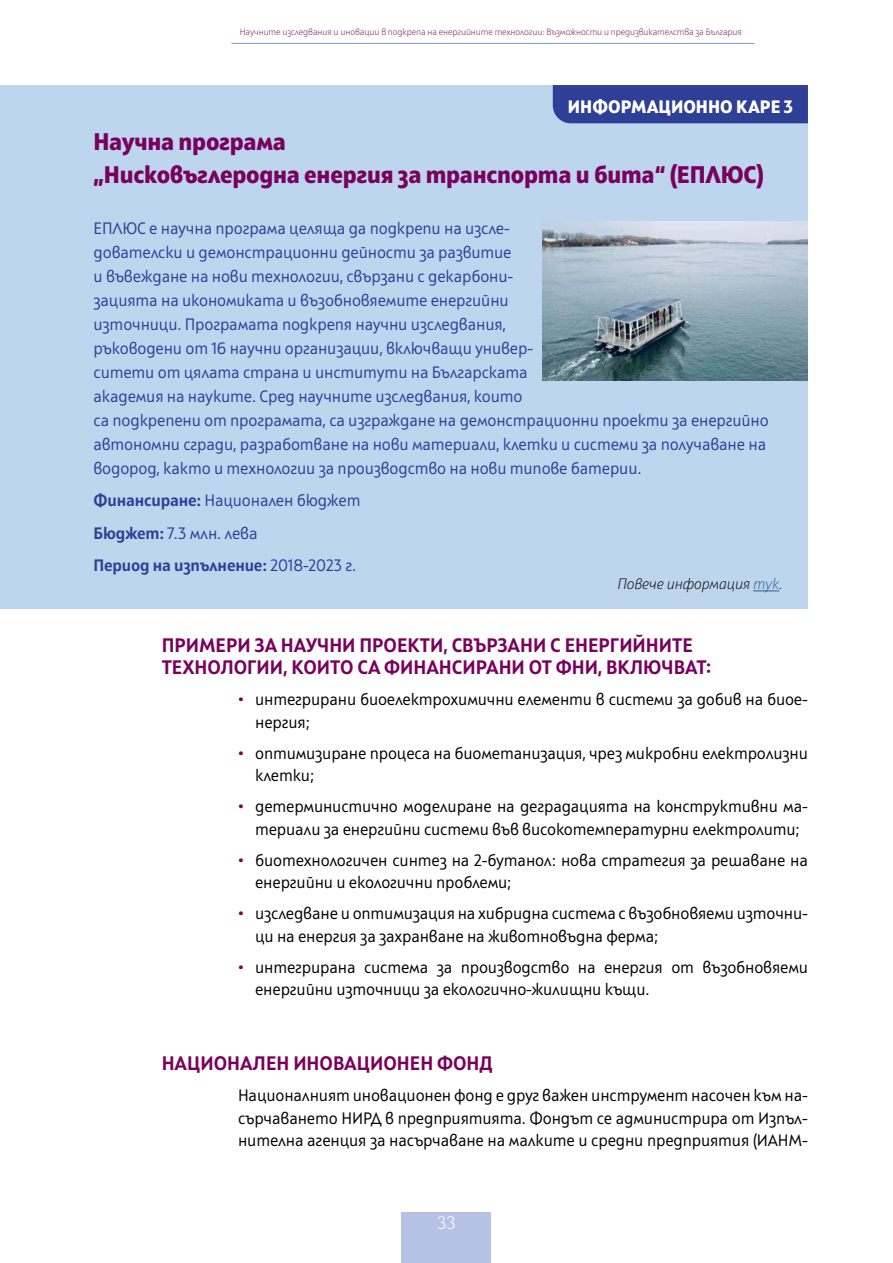
<style>
.page{position:relative;width:893px;height:1263px;background:#fff}
.page>*{position:absolute;margin:0;border:0;box-sizing:border-box;transform-origin:0 0}
.grafiki{font:800 24px/33px "Squad";letter-spacing:-.01em;color:#79005d}
.zag3{font:700 19.5px/22.5px "Squad";color:#79005d}
.grafiki-2{font:800 18px "Squad";color:#fff}
.t1{font:100 18px "Alkes";color:#fff}
.Osn{font:16.5px/22.5px "Squad";letter-spacing:-.01em;color:#000}
.content-fig{font:16.5px/24px "Squad";letter-spacing:-.01em;color:#2f3e96}
.content-fig-2{font:700 16.5px "Squad";letter-spacing:-.01em;color:#2f3e96}
.grafiki-3{font:italic 300 15px "Squad";letter-spacing:-.01em;color:#000}
.t2{font:300 9px "Squad";letter-spacing:-.01em;color:#79005d}
.s1{font-weight:700}
.s2{font-weight:400}
.s3{color:#275b9b}
.s4{font-weight:700;color:#79005d}
</style>
<div class="page">
<hr style="left:231px;top:43px;width:524px;height:1px;background:#809cd1">
<div style="left:0;top:85px;width:808px;height:523px;background:#bdd6ee"></div>
<img style="left:542px;top:221px;width:266px;height:160px">
<div style="left:553px;top:85px;width:255px;height:38px;background:#2f3e96"></div>
<svg style="left:753px;top:590px;width:26px;height:1px"></svg>
<div style="left:402px;top:1212px;width:89px;height:51px;background:#b5c2e5"></div>
<p class="t2" style="left:240px;top:26px;width:503px">Научните изследвания и иновации в подкрепа на енергийните технологии: Възможности и предизвикателства за България</p>
<p class="grafiki-2" style="left:568px;top:95px;width:227px">ИНФОРМАЦИОННО КАРЕ 3</p>
<p class="grafiki" style="left:94px;top:125px;width:672px">Научна програма<br>„Нисковъглеродна енергия за транспорта и бита“ (ЕПЛЮС)</p>
<p class="content-fig" style="left:94px;top:216px;width:677px">ЕПЛЮС е научна програма целяща да подкрепи на изсле-<br>дователски и демонстрационни дейности за развитие<br>и въвеждане на нови технологии, свързани с декарбони-<br>зацията на икономиката и възобновяемите енергийни<br>източници. Програмата подкрепя научни изследвания,<br>ръководени от 16 научни организации, включващи универ-<br>ситети от цялата страна и институти на Българската<br>академия на науките. Сред научните изследвания, които<br>са подкрепени от програмата, са изграждане на демонстрационни проекти за енергийно автономни сгради, разработване на нови материали, клетки и системи за получаване на водород, както и технологии за производство на нови типове батерии.</p>
<p class="content-fig" style="left:94px;top:489px;width:268px"><span class="s1">Финансиране:</span> Национален бюджет</p>
<p class="content-fig" style="left:94px;top:521px;width:166px"><span class="s1">Бюджет:</span> 7.3 млн. лева</p>
<p class="content-fig-2" style="left:94px;top:555px;width:264px">Период на изпълнение: <span class="s2">2018-2023 г.</span></p>
<p class="grafiki-3" style="left:617px;top:575px;width:166px">Повече информация <span class="s3">тук</span>.</p>
<p class="zag3" style="left:162px;top:634px;width:551px">ПРИМЕРИ ЗА НАУЧНИ ПРОЕКТИ, СВЪРЗАНИ С ЕНЕРГИЙНИТЕ<br>ТЕХНОЛОГИИ, КОИТО СА ФИНАНСИРАНИ ОТ ФНИ, ВКЛЮЧВАТ:</p>
<p class="Osn" style="left:255px;top:688px;width:554px;text-indent:-17px"><span class="s4">•</span> интегрирани биоелектрохимични елементи в системи за добив на биое&shy;нергия;</p>
<p class="Osn" style="left:255px;top:742px;width:554px;text-indent:-17px"><span class="s4">•</span> оптимизиране процеса на биометанизация, чрез микробни електролизни клетки;</p>
<p class="Osn" style="left:238px;top:795px;width:571px;text-align:center"><span class="s4">•</span> детерминистично моделиране на деградацията на конструктивни ма&shy;териали за енергийни системи във високотемпературни електролити;</p>
<p class="Osn" style="left:255px;top:849px;width:554px;text-indent:-17px"><span class="s4">•</span> биотехнологичен синтез на 2-бутанол: нова стратегия за решаване на енергийни и екологични проблеми;</p>
<p class="Osn" style="left:255px;top:902px;width:554px;text-indent:-17px"><span class="s4">•</span> изследване и оптимизация на хибридна система с възобновяеми източни&shy;ци на енергия за захранване на животновъдна ферма;</p>
<p class="Osn" style="left:255px;top:956px;width:554px;text-indent:-17px"><span class="s4">•</span> интегрирана система за производство на енергия от възобновяеми енергийни източници за екологично-жилищни къщи.</p>
<p class="zag3" style="left:162px;top:1052px;width:333px">НАЦИОНАЛЕН ИНОВАЦИОНЕН ФОНД</p>
<p class="Osn" style="left:238px;top:1084px;width:571px;text-align:justify">Националният иновационен фонд е друг важен инструмент насочен към на&shy;сърчаването НИРД в предприятията. Фондът се администрира от Изпъл&shy;нителна агенция за насърчаване на малките и средни предприятия (ИАНМ-</p>
<p class="t1" style="left:437px;top:1211px;width:21px">33</p>
</div>
